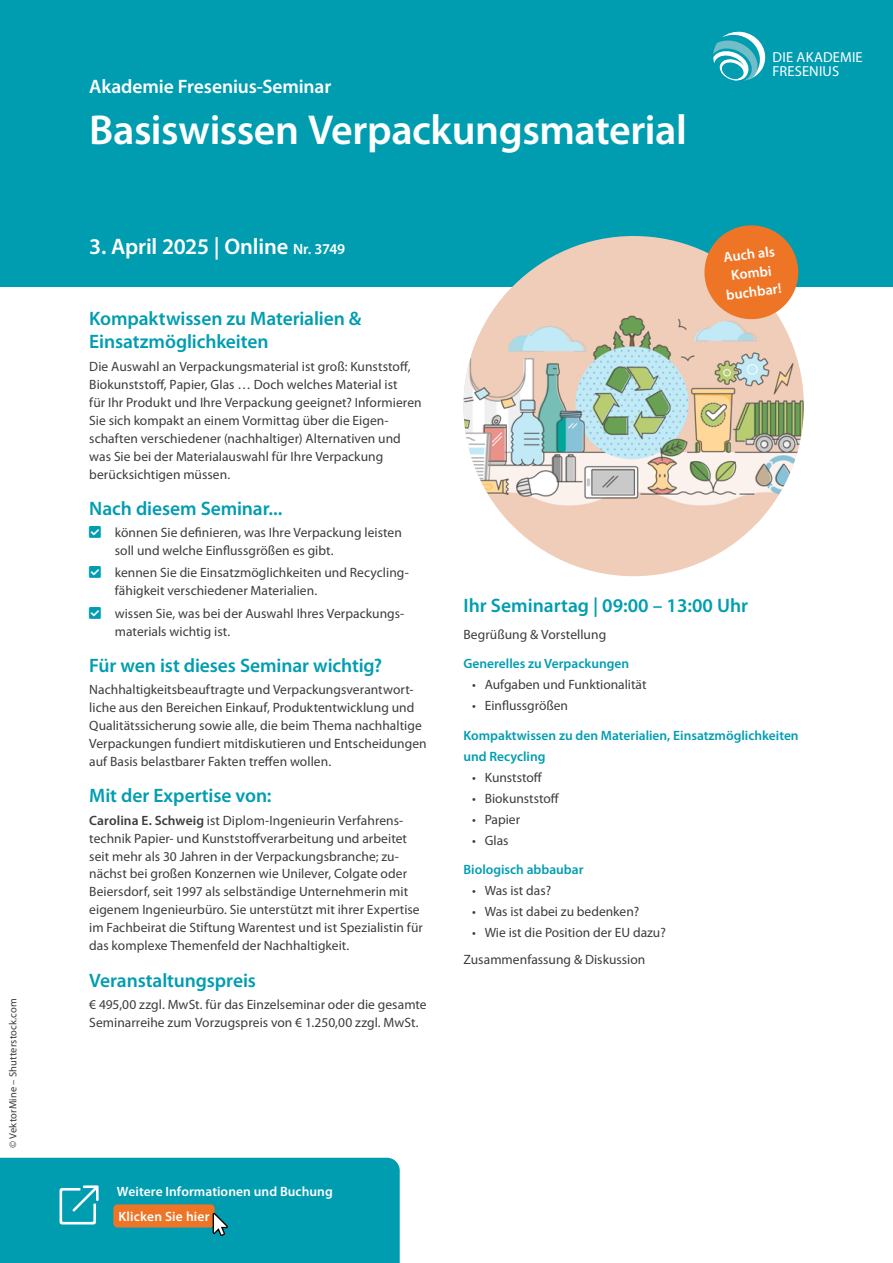
<style>
.page{position:relative;width:893px;height:1263px;background:#fff}
.page>*{position:absolute;margin:0;border:0;box-sizing:border-box;transform-origin:0 0}
.t1{font:600 42px "Myriad Pro";letter-spacing:-.01em;color:#fff}
.t2{font:600 22.5px "Myriad Pro";letter-spacing:-.01em;color:#fff}
.t3{font:600 19.5px/23.4px "Myriad Pro";letter-spacing:-.005em;color:#009db1}
.t4{font:600 19.5px "Myriad Pro";letter-spacing:-.005em;color:#fff}
.t5{font:14.55px/14.5px "Myriad Pro";letter-spacing:.01em;color:#fff}
.t6{font:600 14.25px/18.8px "Myriad Pro";color:#fff;text-align:center}
.t7{font:13.5px/18px "Myriad Pro";letter-spacing:.005em;color:#3c3c3b}
.t8{font:600 13.5px/21px "Myriad Pro";color:#009db1}
.t9{font:600 13.5px/25.5px "Myriad Pro";letter-spacing:.005em;color:#fff}
.t10{font:10.5px "Myriad Pro";letter-spacing:.015em;color:#3c3c3b}
.s1{font-size:15px}
.s2{font-weight:600}
</style>
<div class="page">
<div style="left:0;top:0;width:893px;height:287px;background:#009db1"></div>
<svg style="left:713px;top:32px;width:53px;height:49px"></svg>
<div style="left:463px;top:236px;width:341px;height:340px;background:#f0cdb9;border-radius:50%"></div>
<img style="left:463px;top:288px;width:341px;height:236px">
<svg style="left:702px;top:225px;width:99px;height:97px"></svg>
<svg style="left:0;top:1158px;width:400px;height:105px;background:#119caa"></svg>
<p class="t10" style="left:6px;top:1148px;width:151px;rotate:-90deg">© VektorMine – Shutterstock.com</p>
<h3 class="t4" style="left:89px;top:74px;width:244px">Akademie Fresenius-Seminar</h3>
<h1 class="t1" style="left:89px;top:103px;width:599px">Basiswissen Verpackungsmaterial</h1>
<h2 class="t2" style="left:89px;top:232px;width:257px">3. April 2025 | Online <span class="s1">Nr. 3749</span></h2>
<p class="t5" style="left:773px;top:49px;width:92px">DIE AKADEMIE<br>FRESENIUS</p>
<p class="t6" style="left:720px;top:248px;width:57px;rotate:-7deg">Auch als<br>Kombi buchbar!</p>
<h3 class="t3" style="left:89px;top:306px;width:274px">Kompaktwissen zu Materialien &amp;<br>Einsatzmöglichkeiten</h3>
<p class="t7" style="left:89px;top:357px;width:334px">Die Auswahl an Verpackungsmaterial ist groß: Kunststoff, Biokunststoff, Papier, Glas … Doch welches Material ist<br>für Ihr Produkt und Ihre Verpackung geeignet? Informieren Sie sich kompakt an einem Vormittag über die Eigen&shy;schaften verschiedener (nachhaltiger) Alternativen und was Sie bei der Materialauswahl für Ihre Verpackung berücksichtigen müssen.</p>
<h3 class="t3" style="left:89px;top:496px;width:195px">Nach diesem Seminar...</h3>
<p class="t7" style="left:115px;top:523px;width:289px">können Sie definieren, was Ihre Verpackung leisten soll und welche Einflussgrößen es gibt.</p>
<p class="t7" style="left:115px;top:564px;width:295px">kennen Sie die Einsatzmöglichkeiten und Recycling&shy;fähigkeit verschiedener Materialien.</p>
<p class="t7" style="left:115px;top:604px;width:291px">wissen Sie, was bei der Auswahl Ihres Verpackungs&shy;materials wichtig ist.</p>
<h3 class="t3" style="left:89px;top:653px;width:294px">Für wen ist dieses Seminar wichtig?</h3>
<p class="t7" style="left:89px;top:680px;width:339px">Nachhaltigkeitsbeauftragte und Verpackungsverantwort&shy;liche aus den Bereichen Einkauf, Produktentwicklung und Qualitätssicherung sowie alle, die beim Thema nachhaltige Verpackungen fundiert mitdiskutieren und Entscheidungen auf Basis belastbarer Fakten treffen wollen.</p>
<h3 class="t3" style="left:89px;top:783px;width:184px">Mit der Expertise von:</h3>
<p class="t7" style="left:89px;top:811px;width:335px"><span class="s2">Carolina E. Schweig</span> ist Diplom-Ingenieurin Verfahrens&shy;technik Papier- und Kunststoffverarbeitung und arbeitet seit mehr als 30 Jahren in der Verpackungsbranche; zu&shy;nächst bei großen Konzernen wie Unilever, Colgate oder Beiersdorf, seit 1997 als selbständige Unternehmerin mit eigenem Ingenieurbüro. Sie unterstützt mit ihrer Expertise im Fachbeirat die Stiftung Warentest und ist Spezialistin für das komplexe Themenfeld der Nachhaltigkeit.</p>
<h3 class="t3" style="left:89px;top:968px;width:168px">Veranstaltungspreis</h3>
<p class="t7" style="left:89px;top:995px;width:339px">€ 495,00 zzgl. MwSt. für das Einzelseminar oder die gesamte<br>Seminarreihe zum Vorzugspreis von € 1.250,00 zzgl. MwSt.</p>
<h3 class="t3" style="left:463px;top:593px;width:286px">Ihr Seminartag | 09:00 – 13:00 Uhr</h3>
<p class="t7" style="left:463px;top:625px;width:144px">Begrüßung &amp; Vorstellung</p>
<p class="t8" style="left:463px;top:653px;width:167px">Generelles zu Verpackungen</p>
<p class="t7" style="left:472px;top:675px;width:176px">• Aufgaben und Funktionalität</p>
<p class="t7" style="left:472px;top:696px;width:98px">• Einflussgrößen</p>
<p class="t8" style="left:463px;top:724px;width:337px">Kompaktwissen zu den Materialien, Einsatzmöglichkeiten und Recycling</p>
<p class="t7" style="left:472px;top:768px;width:72px">• Kunststoff</p>
<p class="t7" style="left:472px;top:789px;width:89px">• Biokunststoff</p>
<p class="t7" style="left:472px;top:810px;width:50px">• Papier</p>
<p class="t7" style="left:472px;top:831px;width:38px">• Glas</p>
<p class="t8" style="left:463px;top:859px;width:122px">Biologisch abbaubar</p>
<p class="t7" style="left:472px;top:881px;width:81px">• Was ist das?</p>
<p class="t7" style="left:472px;top:902px;width:169px">• Was ist dabei zu bedenken?</p>
<p class="t7" style="left:463px;top:919px;width:204px;line-height:26.5px;text-indent:9px">• Wie ist die Position der EU dazu?<br>Zusammenfassung &amp; Diskussion</p>
<p class="t9" style="left:117px;top:1178px;width:217px">Weitere Informationen und Buchung<br>Klicken Sie hier</p>
</div>
